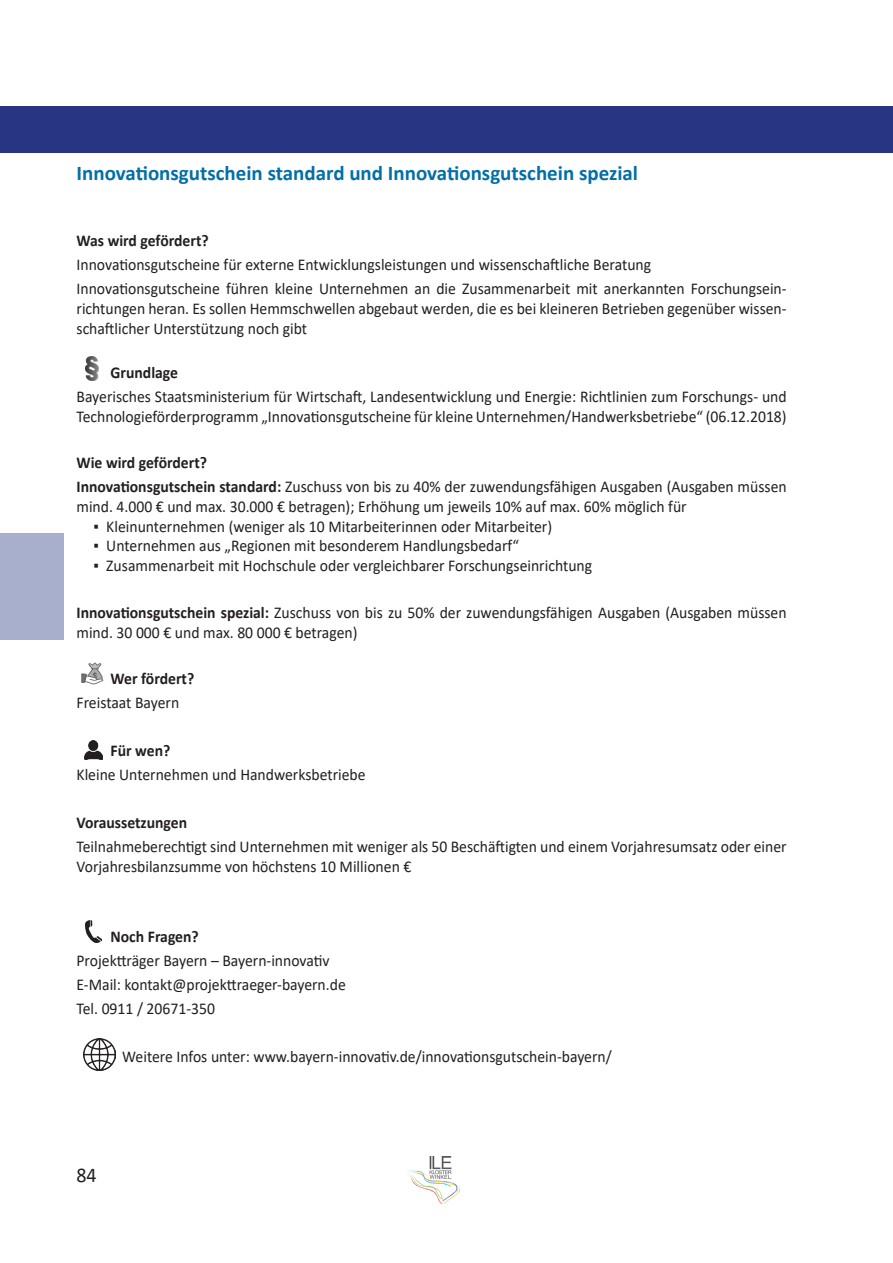
<style>
.page{position:relative;width:893px;height:1263px;background:#fff}
.page>*{position:absolute;margin:0;border:0;box-sizing:border-box;transform-origin:0 0}
.Titel_Programmname-blau{font:700 21px "Calibri";color:#046ea7}
.t1{font:21px "Calibri";color:#231f20;scale:.95 1}
.PLW_Berh_Text{font:16.5px/19.8px "Calibri";color:#231f20;scale:.95 1}
.PLW_Berh_Ueberschrift04{font:700 16.5px "Calibri";color:#231f20;scale:.95 1}
.s1{font-weight:700}
</style>
<div class="page">
<div style="left:0;top:106px;width:893px;height:47px;background:#283583"></div>
<div style="left:0;top:534px;width:64px;height:106px;background:#a8afcc"></div>
<img style="left:407px;top:1157px;width:52px;height:46px">
<img style="left:81px;top:662px;width:23px;height:23px">
<img style="left:86px;top:921px;width:16px;height:21px">
<img style="left:85px;top:357px;width:13px;height:24px">
<img style="left:84px;top:741px;width:19px;height:18px">
<img style="left:83px;top:1039px;width:32px;height:31px">
<p class="Titel_Programmname-blau" style="left:77px;top:158px;width:563px">Innovationsgutschein standard und Innovationsgutschein spezial</p>
<p class="PLW_Berh_Ueberschrift04" style="left:77px;top:229px;width:141px">Was wird gefördert?</p>
<p class="PLW_Berh_Text" style="left:77px;top:254px;width:606px">Innovationsgutscheine für externe Entwicklungsleistungen und wissenschaftliche Beratung</p>
<p class="PLW_Berh_Text" style="left:77px;top:278px;width:749px;text-align:justify">Innovationsgutscheine führen kleine Unternehmen an die Zusammenarbeit mit anerkannten Forschungsein&shy;richtungen heran. Es sollen Hemmschwellen abgebaut werden, die es bei kleineren Betrieben gegenüber wissen&shy;schaftlicher Unterstützung noch gibt</p>
<p class="PLW_Berh_Ueberschrift04" style="left:111px;top:361px;width:73px">Grundlage</p>
<p class="PLW_Berh_Text" style="left:77px;top:386px;width:749px">Bayerisches Staatsministerium für Wirtschaft, Landesentwicklung und Energie: Richtlinien zum Forschungs- und<br>Technologieförderprogramm „Innovationsgutscheine für kleine Unternehmen/Handwerksbetriebe“ (06.12.2018)</p>
<p class="PLW_Berh_Ueberschrift04" style="left:77px;top:451px;width:139px">Wie wird gefördert?</p>
<p class="PLW_Berh_Text" style="left:77px;top:476px;width:749px"><span class="s1">Innovationsgutschein standard:</span> Zuschuss von bis zu 40% der zuwendungsfähigen Ausgaben (Ausgaben müssen mind. 4.000 € und max. 30.000 € betragen); Erhöhung um jeweils 10% auf max. 60% möglich für</p>
<p class="PLW_Berh_Text" style="left:94px;top:516px;width:484px">▪ Kleinunternehmen (weniger als 10 Mitarbeiterinnen oder Mitarbeiter)</p>
<p class="PLW_Berh_Text" style="left:94px;top:536px;width:449px">▪ Unternehmen aus „Regionen mit besonderem Handlungsbedarf“</p>
<p class="PLW_Berh_Text" style="left:94px;top:555px;width:526px">▪ Zusammenarbeit mit Hochschule oder vergleichbarer Forschungseinrichtung</p>
<p class="PLW_Berh_Text" style="left:77px;top:602px;width:749px"><span class="s1">Innovationsgutschein spezial:</span> Zuschuss von bis zu 50% der zuwendungsfähigen Ausgaben (Ausgaben müssen mind. 30 000 € und max. 80 000 € betragen)</p>
<p class="PLW_Berh_Ueberschrift04" style="left:111px;top:667px;width:90px">Wer fördert?</p>
<p class="PLW_Berh_Text" style="left:77px;top:692px;width:110px">Freistaat Bayern</p>
<p class="PLW_Berh_Ueberschrift04" style="left:111px;top:739px;width:64px">Für wen?</p>
<p class="PLW_Berh_Text" style="left:77px;top:764px;width:306px">Kleine Unternehmen und Handwerksbetriebe</p>
<p class="PLW_Berh_Ueberschrift04" style="left:77px;top:811px;width:118px">Voraussetzungen</p>
<p class="PLW_Berh_Text" style="left:77px;top:836px;width:749px">Teilnahmeberechtigt sind Unternehmen mit weniger als 50 Beschäftigten und einem Vorjahresumsatz oder einer<br>Vorjahresbilanzsumme von höchstens 10 Millionen €</p>
<p class="PLW_Berh_Ueberschrift04" style="left:111px;top:925px;width:94px">Noch Fragen?</p>
<p class="PLW_Berh_Text" style="left:77px;top:950px;width:268px">Projektträger Bayern – Bayern-innovativ</p>
<p class="PLW_Berh_Text" style="left:77px;top:974px;width:285px">E-Mail: kontakt@projekttraeger-bayern.de</p>
<p class="PLW_Berh_Text" style="left:77px;top:998px;width:147px">Tel. 0911 / 20671-350</p>
<p class="PLW_Berh_Text" style="left:122px;top:1046px;width:517px">Weitere Infos unter: www.bayern-innovativ.de/innovationsgutschein-bayern/</p>
<p class="t1" style="left:77px;top:1160px;width:23px">84</p>
</div>
